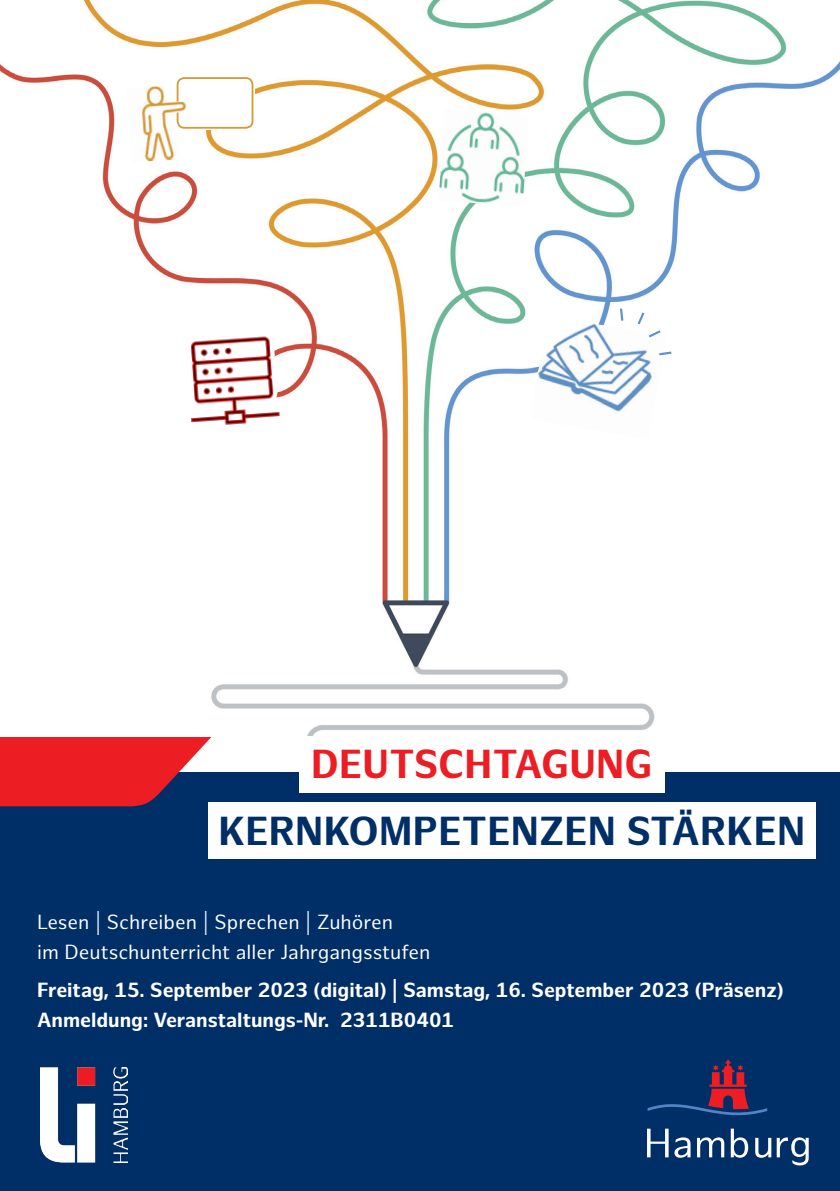
<style>
.page{position:relative;width:840px;height:1191px;background:#fff}
.page>*{position:absolute;margin:0;border:0;box-sizing:border-box;transform-origin:0 0}
.t1{font:700 39.6px "Hamburg Sans";letter-spacing:.01em;color:#002f67}
.t2{font:700 39.6px "Hamburg Sans";letter-spacing:.01em;color:#ed1d24}
.t3{font:700 20px/30px "Hamburg Sans";color:#fff}
.t4{font:20px/30px "Hamburg Sans";color:#fff}
</style>
<div class="page">
<div style="left:0;top:0;width:839px;height:1191px;background:#002f67"></div>
<img style="left:40px;top:1067px;width:88px;height:95px">
<img style="left:0;top:0;width:839px;height:771px">
<div style="left:208px;top:802px;width:607px;height:56px;background:#fff"></div>
<svg style="left:0;top:737px;width:211px;height:69px;background:#d32734"></svg>
<svg style="left:647px;top:1059px;width:119px;height:57px"></svg>
<svg style="left:647px;top:1128px;width:21px;height:29px"></svg>
<svg style="left:674px;top:1137px;width:16px;height:20px"></svg>
<svg style="left:697px;top:1137px;width:26px;height:20px"></svg>
<svg style="left:730px;top:1128px;width:17px;height:29px"></svg>
<svg style="left:755px;top:1137px;width:15px;height:20px"></svg>
<svg style="left:776px;top:1137px;width:32px;height:28px"></svg>
<div style="left:299px;top:736px;width:365px;height:56px;background:#fff"></div>
<img style="left:438px;top:109px;width:90px;height:97px">
<div style="left:199px;top:97px;width:25px;height:33px;background:#fff"></div>
<div style="left:230px;top:82px;width:25px;height:34px;background:#ecd3a7"></div>
<div style="left:177px;top:78px;width:75px;height:50px;background:#fff;border-radius:7px"></div>
<div style="left:176px;top:77px;width:77px;height:52px;border:2px solid #d69b37;border-radius:7px"></div>
<img style="left:127px;top:86px;width:61px;height:76px">
<img style="left:171px;top:319px;width:124px;height:124px">
<img style="left:529px;top:323px;width:137px;height:116px">
<svg style="left:618px;top:306px;width:6px;height:17px"></svg>
<svg style="left:635px;top:310px;width:27px;height:29px"></svg>
<svg style="left:656px;top:350px;width:17px;height:7px"></svg>
<h1 class="t2" style="left:311px;top:741px;width:343px">Deutschtagung</h1>
<h1 class="t1" style="left:218px;top:807px;width:582px">Kernkompetenzen stärken</h1>
<p class="t4" style="left:37px;top:908px;width:394px">Lesen | Schreiben | Sprechen | Zuhören<br>im Deutschunterricht aller Jahrgangsstufen</p>
<p class="t3" style="left:37px;top:975px;width:747px">Freitag, 15. September 2023 (digital) | Samstag, 16. September 2023 (Präsenz)<br>Anmeldung: Veranstaltungs-Nr. 2311B0401</p>
</div>
